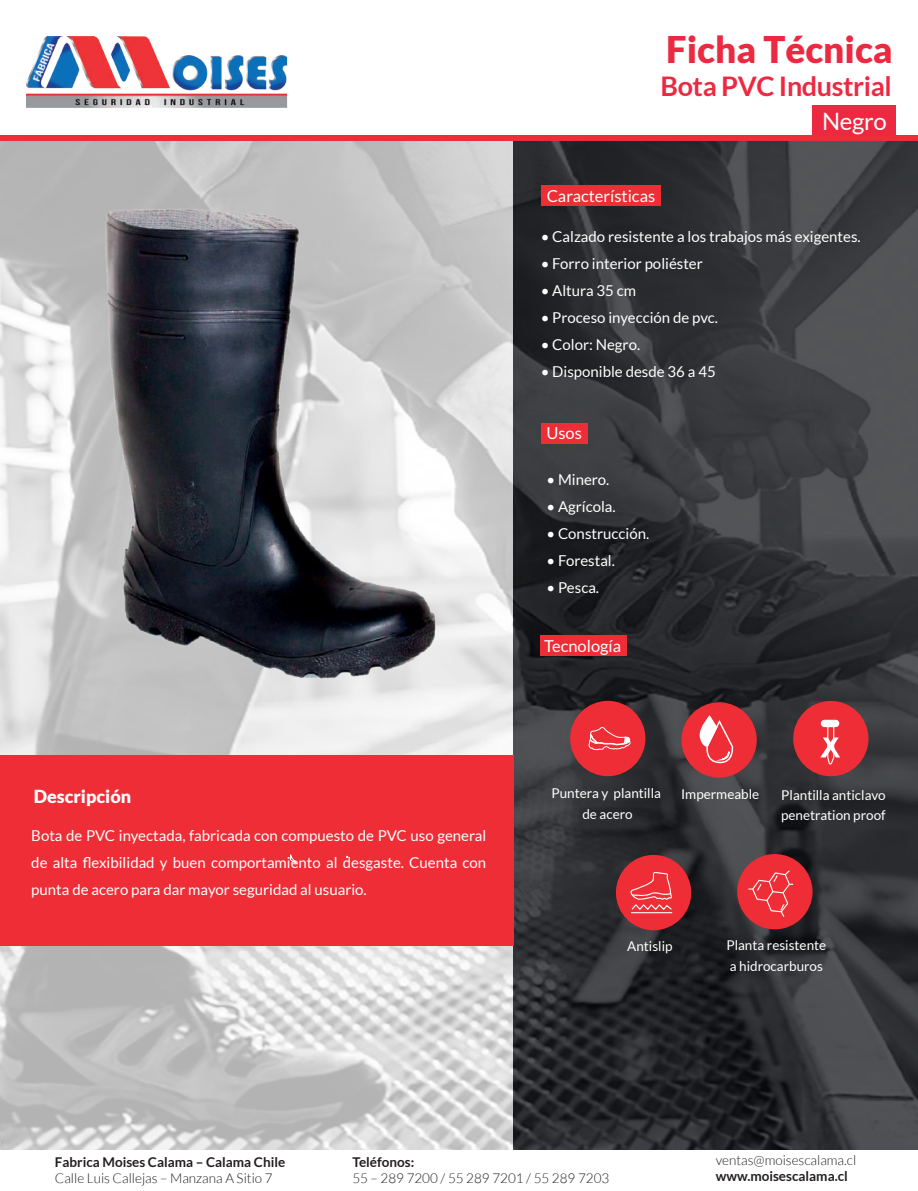
<style>
.page{position:relative;width:918px;height:1191px;background:#fff}
.page>*{position:absolute;margin:0;border:0;box-sizing:border-box;transform-origin:0 0}
.t1{font:900 36.75px "Lato";color:#ed2942}
.t2{font:700 27px "Lato";letter-spacing:-.015em;color:#ed2942}
.t3{font:24px "Lato";letter-spacing:-.015em;color:#fff}
.t4{font:900 18px "Lato";color:#fff}
.t5{font:16.5px "Lato";color:#fff}
.t6{font:15px/27px "Lato";color:#fff;text-align:justify}
.t7{font:13.5px/20.2px "Lato";color:#fff}
.t8{font:300 13.5px "Lato";color:#231f20}
.t9{font:700 13.5px "Lato";color:#231f20}
</style>
<div class="page">
<img style="left:0;top:141px;width:918px;height:1008px">
<div style="left:0;top:136px;width:918px;height:5px;background:#ee2d36"></div>
<img style="left:26px;top:36px;width:262px;height:72px">
<div style="left:0;top:755px;width:514px;height:191px;background:#ee2d36"></div>
<svg style="left:290px;top:854px;width:6px;height:9px"></svg>
<div style="left:541px;top:186px;width:119px;height:20px;background:#ee2d36"></div>
<div style="left:812px;top:105px;width:83px;height:31px;background:#ed2942"></div>
<div style="left:541px;top:423px;width:46px;height:21px;background:#ee2d36"></div>
<img style="left:0;top:154px;width:540px;height:567px">
<div style="left:540px;top:635px;width:87px;height:21px;background:#ee2d36"></div>
<div style="left:570px;top:701px;width:75px;height:75px;background:#ee2d36;border-radius:50%"></div>
<svg style="left:588px;top:707px;width:43px;height:44px"></svg>
<div style="left:681px;top:702px;width:76px;height:75px;background:#ee2d36;border-radius:50%"></div>
<svg style="left:699px;top:702px;width:37px;height:62px"></svg>
<div style="left:793px;top:701px;width:76px;height:75px;background:#ee2d36;border-radius:50%"></div>
<div style="left:821px;top:720px;width:18px;height:6px;background:#fff;border-radius:3px"></div>
<div style="left:821px;top:720px;width:18px;height:7px;border:1px solid #fff;border-radius:3px"></div>
<svg style="left:820px;top:725px;width:20px;height:40px"></svg>
<div style="left:616px;top:855px;width:75px;height:75px;background:#ee2d36;border-radius:50%"></div>
<svg style="left:630px;top:872px;width:42px;height:38px"></svg>
<hr style="left:631px;top:912px;width:41px;height:1px;background:#fff">
<div style="left:737px;top:854px;width:76px;height:75px;background:#ee2d36;border-radius:50%"></div>
<svg style="left:748px;top:870px;width:45px;height:47px"></svg>
<h1 class="t1" style="left:666px;top:28px;width:228px">Ficha Técnica</h1>
<h2 class="t2" style="left:661px;top:71px;width:233px">Bota PVC Industrial</h2>
<p class="t5" style="left:547px;top:186px;width:110px">Características</p>
<h3 class="t3" style="left:822px;top:108px;width:66px">Negro</h3>
<p class="t6" style="left:541px;top:223px;width:322px">• Calzado resistente a los trabajos más exigentes.</p>
<p class="t6" style="left:541px;top:250px;width:164px">• Forro interior poliéster</p>
<p class="t6" style="left:541px;top:277px;width:97px">• Altura 35 cm</p>
<p class="t6" style="left:541px;top:304px;width:179px">• Proceso inyección de pvc.</p>
<p class="t6" style="left:541px;top:331px;width:101px">• Color: Negro.</p>
<p class="t6" style="left:541px;top:358px;width:177px">• Disponible desde 36 a 45</p>
<p class="t5" style="left:546px;top:424px;width:37px">Usos</p>
<p class="t6" style="left:546px;top:466px;width:64px">• Minero.</p>
<p class="t6" style="left:546px;top:493px;width:71px">• Agrícola.</p>
<p class="t6" style="left:546px;top:520px;width:104px">• Construcción.</p>
<p class="t6" style="left:546px;top:547px;width:70px">• Forestal.</p>
<p class="t6" style="left:546px;top:574px;width:54px">• Pesca.</p>
<p class="t4" style="left:34px;top:786px;width:99px">Descripción</p>
<p class="t6" style="left:31px;top:821px;width:456px">Bota de PVC inyectada, fabricada con compuesto de PVC uso general de alta flexibilidad y buen comportamiento al desgaste. Cuenta con punta de acero para dar mayor seguridad al usuario.</p>
<p class="t5" style="left:544px;top:636px;width:79px">Tecnología</p>
<p class="t7" style="left:552px;top:783px;width:111px;text-align:center">Puntera y plantilla de acero</p>
<p class="t7" style="left:681px;top:784px;width:80px">Impermeable</p>
<p class="t7" style="left:781px;top:784px;width:106px">Plantilla anticlavo penetration proof</p>
<p class="t7" style="left:627px;top:935px;width:47px">Antislip</p>
<p class="t7" style="left:726px;top:935px;width:101px">Planta resistente a hidrocarburos</p>
<p class="t9" style="left:55px;top:1153px;width:232px">Fabrica Moises Calama – Calama Chile</p>
<p class="t8" style="left:55px;top:1170px;width:219px">Calle Luis Callejas – Manzana A Sitio 7</p>
<p class="t9" style="left:352px;top:1153px;width:63px">Teléfonos:</p>
<p class="t8" style="left:352px;top:1170px;width:258px">55 – 289 7200 / 55 289 7201 / 55 289 7203</p>
<p class="t8" style="left:716px;top:1153px;width:142px">ventas@moisescalama.cl</p>
<p class="t9" style="left:716px;top:1168px;width:134px">www.moisescalama.cl</p>
</div>
